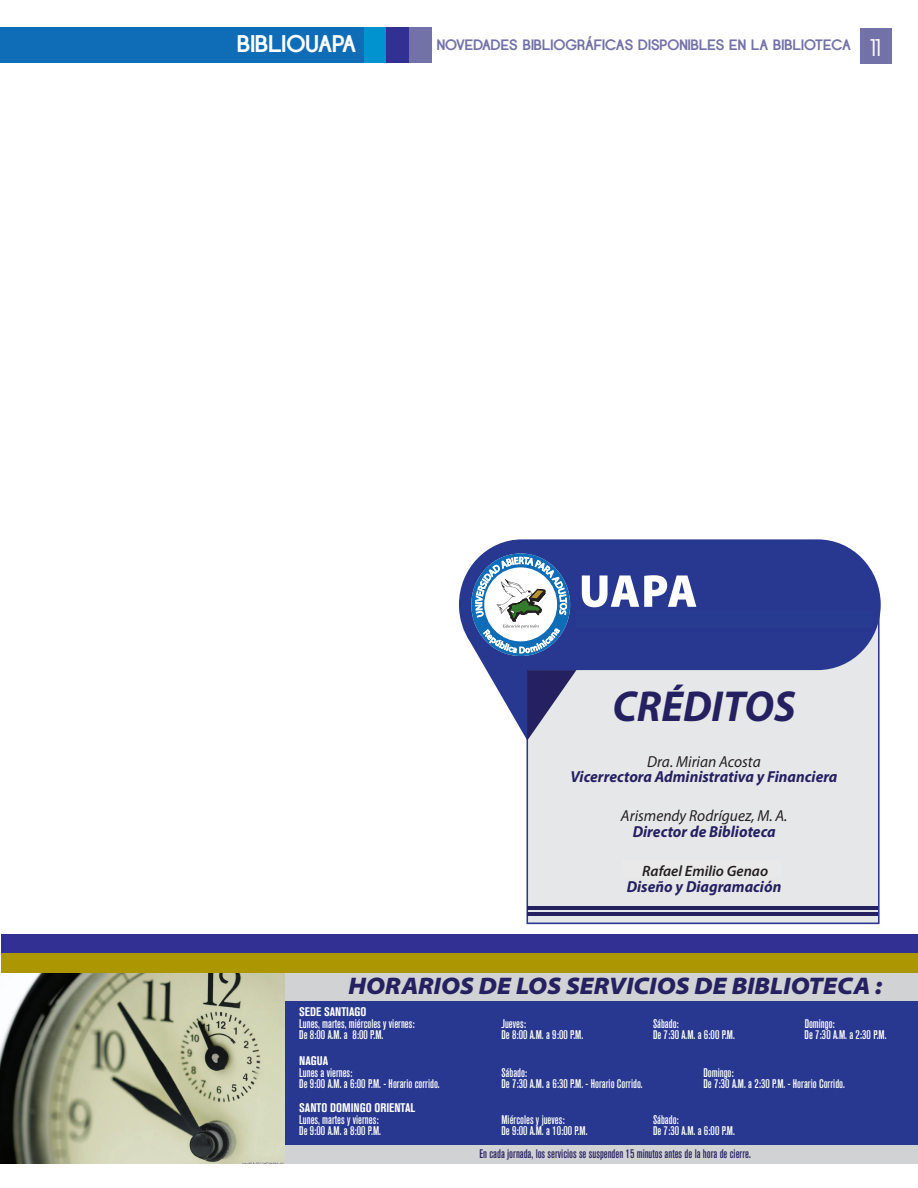
<style>
.page{position:relative;width:918px;height:1188px;background:#fff}
.page>*{position:absolute;margin:0;border:0;box-sizing:border-box;transform-origin:0 0}
.t1{font:italic 700 43.5px "Myriad Pro";color:#252161;scale:.96 1}
.t2{font:italic 900 semi-expanded 24.15px "Myriad Pro";color:#252161}
.t3{font:700 24px "Opificio";color:#fff}
.t4{font:24px "Opificio";color:#fff}
.t5{font:italic 700 16.05px "Myriad Pro";color:#252161;scale:.96 1}
.t6{font:italic 16.05px "Myriad Pro";color:#231f20;scale:.96 1}
.t7{font:700 15px "Opificio";color:#7372a8}
.t8{font:italic 600 15px "Myriad Pro";color:#231f20}
.t9{font:12.45px "Akzidenz Grotesk BQ Md Cnd Alt";color:#fff}
.t10{font:12.45px "Akzidenz Grotesk BQ Md Cnd Alt";color:#252161}
.t11{font:12.45px "Akzidenz Grotesk BQ Bd Cnd Alt";color:#fff}
</style>
<div class="page">
<div style="left:0;top:27px;width:363px;height:35px;background:#0f6cb6"></div>
<div style="left:860px;top:28px;width:31px;height:35px;background:#7372a8"></div>
<div style="left:364px;top:27px;width:22px;height:35px;background:#0093d0"></div>
<div style="left:386px;top:27px;width:23px;height:35px;background:#323092"></div>
<div style="left:409px;top:27px;width:22px;height:35px;background:#7372a8"></div>
<div style="left:1px;top:934px;width:917px;height:52px;background:#323092"></div>
<div style="left:1px;top:954px;width:917px;height:51px;background:#ac9601"></div>
<div style="left:527px;top:603px;width:352px;height:320px;background:#e6e7e9"></div>
<svg style="left:459px;top:539px;width:422px;height:202px;fill:#283890"></svg>
<svg style="left:527px;top:670px;width:49px;height:71px"></svg>
<svg style="left:580px;top:575px;width:208px;height:35px"></svg>
<svg style="left:471px;top:553px;width:99px;height:103px"></svg>
<hr style="left:527px;top:907px;width:351px;height:3px;background:#252161">
<hr style="left:527px;top:912px;width:351px;height:4px;background:#252161">
<div style="left:284px;top:973px;width:634px;height:28px;background:#d1d2d4"></div>
<div style="left:284px;top:1145px;width:634px;height:19px;background:#d1d2d4"></div>
<div style="left:284px;top:1001px;width:634px;height:143px;background:#283890"></div>
<img style="left:0;top:973px;width:284px;height:191px">
<div style="left:576px;top:610px;width:296px;height:17px;background:#273b90"></div>
<h3 class="t3" style="left:237px;top:30px;width:121px">BIBLIOUAPA</h3>
<p class="t7" style="left:437px;top:36px;width:416px">NOVEDADES BIBLIOGRÁFICAS DISPONIBLES EN LA BIBLIOTECA</p>
<h3 class="t4" style="left:870px;top:34px;width:12px">11</h3>
<h1 class="t1" style="left:612px;top:678px;width:192px">CRÉDITOS</h1>
<p class="t6" style="left:647px;top:752px;width:120px">Dra. Mirian Acosta</p>
<p class="t5" style="left:571px;top:767px;width:280px">Vicerrectora Administrativa y Financiera</p>
<p class="t6" style="left:621px;top:806px;width:175px">Arismendy Rodríguez, M. A.</p>
<p class="t5" style="left:633px;top:821px;width:151px">Director de Biblioteca</p>
<p class="t6" style="left:671px;top:861px;width:70px">Pedro Lora</p>
<p class="t5" style="left:627px;top:877px;width:163px">Diseño y Diagramación</p>
<p class="t8" style="left:642px;top:862px;width:127px">Rafael Emilio Genao</p>
<h2 class="t2" style="left:348px;top:970px;width:535px">HORARIOS DE LOS SERVICIOS DE BIBLIOTECA :</h2>
<p class="t9" style="left:299px;top:1017px;width:117px">Lunes, martes, miércoles y viernes:</p>
<p class="t9" style="left:501px;top:1017px;width:26px">Jueves:</p>
<p class="t9" style="left:653px;top:1017px;width:27px">Sábado:</p>
<p class="t9" style="left:805px;top:1017px;width:32px">Domingo:</p>
<p class="t9" style="left:299px;top:1028px;width:86px">De 8:00 A.M. a 8:00 P.M.</p>
<p class="t9" style="left:501px;top:1028px;width:83px">De 8:00 A.M. a 9:00 P.M.</p>
<p class="t9" style="left:653px;top:1028px;width:83px">De 7:30 A.M. a 6:00 P.M.</p>
<p class="t9" style="left:805px;top:1028px;width:83px">De 7:30 A.M. a 2:30 P.M.</p>
<p class="t11" style="left:299px;top:1004px;width:69px">SEDE SANTIAGO</p>
<p class="t11" style="left:299px;top:1054px;width:30px">NAGUA</p>
<p class="t9" style="left:299px;top:1066px;width:55px">Lunes a viernes:</p>
<p class="t9" style="left:501px;top:1066px;width:27px">Sábado:</p>
<p class="t9" style="left:704px;top:1066px;width:32px">Domingo:</p>
<p class="t9" style="left:299px;top:1077px;width:142px">De 9:00 A.M. a 6:00 P.M. - Horario corrido.</p>
<p class="t9" style="left:501px;top:1077px;width:143px">De 7:30 A.M. a 6:30 P.M. - Horario Corrido.</p>
<p class="t9" style="left:704px;top:1077px;width:143px">De 7:30 A.M. a 2:30 P.M. - Horario Corrido.</p>
<p class="t11" style="left:299px;top:1100px;width:117px">SANTO DOMINGO ORIENTAL</p>
<p class="t9" style="left:299px;top:1113px;width:81px">Lunes, martes y viernes:</p>
<p class="t9" style="left:501px;top:1113px;width:65px">Miércoles y jueves:</p>
<p class="t9" style="left:653px;top:1113px;width:27px">Sábado:</p>
<p class="t9" style="left:299px;top:1124px;width:83px">De 9:00 A.M. a 8:00 P.M.</p>
<p class="t9" style="left:501px;top:1124px;width:88px">De 9:00 A.M. a 10:00 P.M.</p>
<p class="t9" style="left:653px;top:1124px;width:83px">De 7:30 A.M. a 6:00 P.M.</p>
<p class="t10" style="left:480px;top:1147px;width:273px">En cada jornada, los servicios se suspenden 15 minutos antes de la hora de cierre.</p>
</div>
